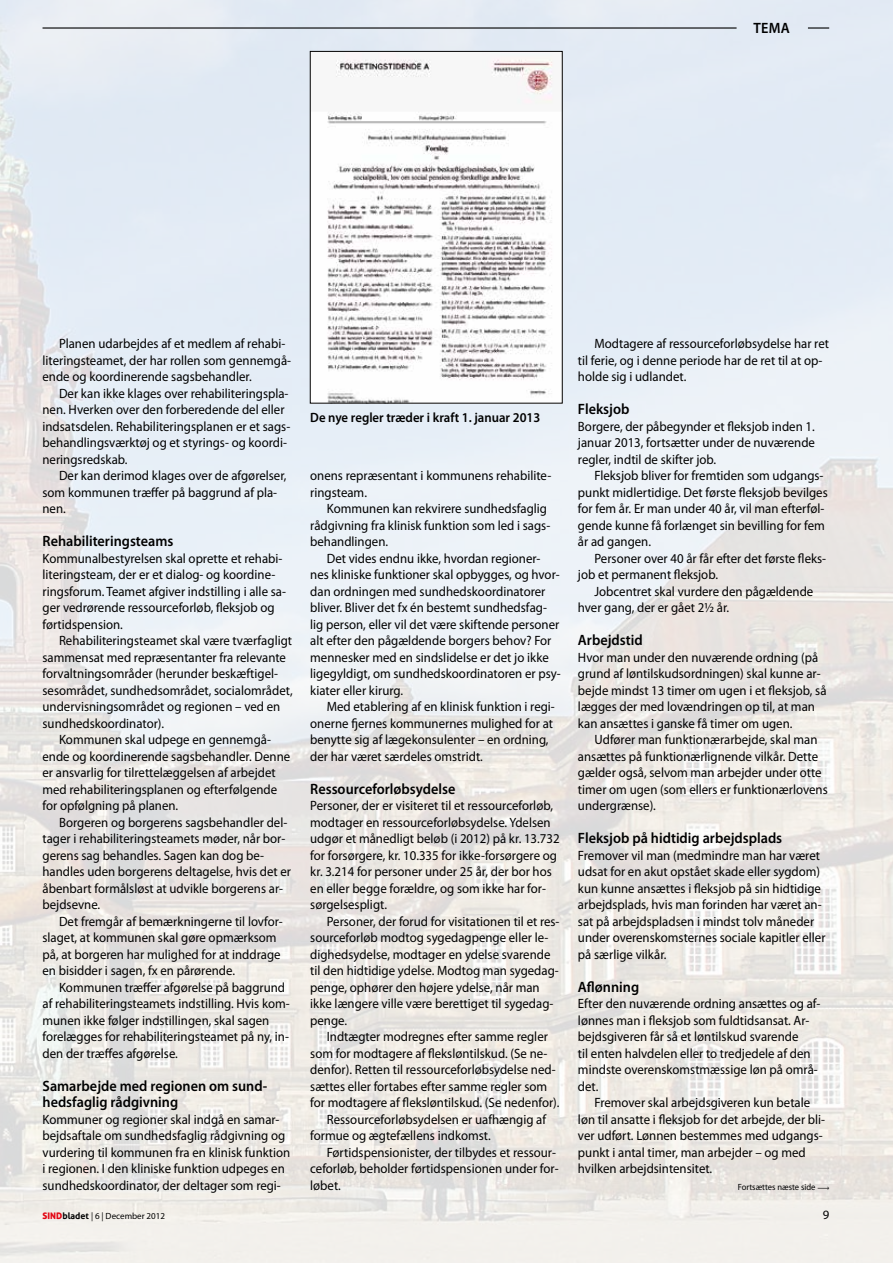
<style>
.page{position:relative;width:893px;height:1263px;background:#fff}
.page>*{position:absolute;margin:0;border:0;box-sizing:border-box;transform-origin:0 0}
.t1{font:600 15px/16.5px "Myriad Pro";color:#000;scale:.95 1}
.t2{font:13.5px/16.5px "Myriad Pro";color:#000;scale:.95 1}
.t3{font:600 13.5px "Myriad Pro";color:#000;scale:.95 1}
.t4{font:12.75px "Myriad Pro";color:#000}
.t5{font:9px "Myriad Pro";color:#000}
.t6{font:9px "Myriad Pro";color:#000;scale:.95 1}
.s1{font-family:"Aller Display";color:#e30613}
.s2{font-family:"Aller";font-weight:700}
</style>
<div class="page">
<img style="left:0;top:0;width:893px;height:1263px">
<hr style="left:43px;top:27px;width:694px;height:2px;background:#000">
<hr style="left:808px;top:27px;width:21px;height:2px;background:#000">
<img style="left:312px;top:53px;width:249px;height:348px">
<div style="left:310px;top:51px;width:253px;height:352px;border:1px solid #000"></div>
<p class="t1" style="left:753px;top:19px;width:40px">TEMA</p>
<p class="t2" style="left:43px;top:335px;width:263px;text-indent:16px">Planen udarbejdes af et medlem af rehabi&shy;literingsteamet, der har rollen som gennemgå&shy;ende og koordinerende sagsbehandler.</p>
<p class="t2" style="left:43px;top:385px;width:262px;text-indent:17px">Der kan ikke klages over rehabiliteringspla&shy;nen. Hverken over den forberedende del eller indsatsdelen. Rehabiliteringsplanen er et sags&shy;behandlingsværktøj og et styrings- og koordi&shy;neringsredskab.</p>
<p class="t2" style="left:43px;top:467px;width:258px;text-indent:17px">Der kan derimod klages over de afgørelser, som kommunen træffer på baggrund af pla&shy;nen.</p>
<p class="t1" style="left:43px;top:532px;width:139px">Rehabiliteringsteams</p>
<p class="t2" style="left:43px;top:550px;width:258px">Kommunalbestyrelsen skal oprette et rehabi&shy;literingsteam, der er et dialog- og koordine&shy;ringsforum. Teamet afgiver indstilling i alle sa&shy;ger vedrørende ressourceforløb, fleksjob og førtidspension.</p>
<p class="t2" style="left:59px;top:632px;width:247px">Rehabiliteringsteamet skal være tværfagligt</p>
<p class="t2" style="left:43px;top:649px;width:258px">sammensat med repræsentanter fra relevante</p>
<p class="t2" style="left:43px;top:665px;width:249px">forvaltningsområder (herunder beskæftigel-</p>
<p class="t2" style="left:43px;top:682px;width:265px">sesområdet, sundhedsområdet, socialområdet,</p>
<p class="t2" style="left:43px;top:698px;width:252px">undervisningsområdet og regionen – ved en</p>
<p class="t2" style="left:43px;top:715px;width:130px">sundhedskoordinator).</p>
<p class="t2" style="left:59px;top:731px;width:225px">Kommunen skal udpege en gennemgå-</p>
<p class="t2" style="left:43px;top:748px;width:262px">ende og koordinerende sagsbehandler. Denne</p>
<p class="t2" style="left:43px;top:764px;width:247px">er ansvarlig for tilrettelæggelsen af arbejdet</p>
<p class="t2" style="left:43px;top:781px;width:249px">med rehabiliteringsplanen og efterfølgende</p>
<p class="t2" style="left:43px;top:797px;width:144px">for opfølgning på planen.</p>
<p class="t2" style="left:59px;top:814px;width:242px">Borgeren og borgerens sagsbehandler del-</p>
<p class="t2" style="left:43px;top:830px;width:257px">tager i rehabiliteringsteamets møder, når bor-</p>
<p class="t2" style="left:43px;top:847px;width:235px">gerens sag behandles. Sagen kan dog be-</p>
<p class="t2" style="left:43px;top:863px;width:263px">handles uden borgerens deltagelse, hvis det er</p>
<p class="t2" style="left:43px;top:880px;width:255px">åbenbart formålsløst at udvikle borgerens ar-</p>
<p class="t2" style="left:43px;top:896px;width:62px">bejdsevne.</p>
<p class="t2" style="left:59px;top:913px;width:237px">Det fremgår af bemærkningerne til lovfor-</p>
<p class="t2" style="left:43px;top:929px;width:248px">slaget, at kommunen skal gøre opmærksom</p>
<p class="t2" style="left:43px;top:946px;width:252px">på, at borgeren har mulighed for at inddrage</p>
<p class="t2" style="left:43px;top:962px;width:204px">en bisidder i sagen, fx en pårørende.</p>
<p class="t2" style="left:59px;top:979px;width:239px">Kommunen træffer afgørelse på baggrund</p>
<p class="t2" style="left:43px;top:995px;width:262px">af rehabiliteringsteamets indstilling. Hvis kom-</p>
<p class="t2" style="left:43px;top:1012px;width:240px">munen ikke følger indstillingen, skal sagen</p>
<p class="t2" style="left:43px;top:1028px;width:261px">forelægges for rehabiliteringsteamet på ny, in-</p>
<p class="t2" style="left:43px;top:1045px;width:144px">den der træffes afgørelse.</p>
<p class="t1" style="left:43px;top:1077px;width:238px">Samarbejde med regionen om sund&shy;hedsfaglig rådgivning</p>
<p class="t2" style="left:43px;top:1111px;width:262px">Kommuner og regioner skal indgå en samar&shy;bejdsaftale om sundhedsfaglig rådgivning og vurdering til kommunen fra en klinisk funktion i regionen. I den kliniske funktion udpeges en sundhedskoordinator, der deltager som regi-</p>
<p class="t3" style="left:310px;top:409px;width:244px">De nye regler træder i kraft 1. januar 2013</p>
<p class="t2" style="left:310px;top:467px;width:255px">onens repræsentant i kommunens rehabilite&shy;ringsteam.</p>
<p class="t2" style="left:310px;top:500px;width:254px;text-indent:17px">Kommunen kan rekvirere sundhedsfaglig rådgivning fra klinisk funktion som led i sags&shy;behandlingen.</p>
<p class="t2" style="left:310px;top:550px;width:265px;text-indent:17px">Det vides endnu ikke, hvordan regioner&shy;nes kliniske funktioner skal opbygges, og hvor&shy;dan ordningen med sundhedskoordinatorer bliver. Bliver det fx én bestemt sundhedsfag&shy;lig person, eller vil det være skiftende personer alt efter den pågældende borgers behov? For mennesker med en sindslidelse er det jo ikke ligegyldigt, om sundhedskoordinatoren er psy&shy;kiater eller kirurg.</p>
<p class="t2" style="left:310px;top:698px;width:259px;text-indent:17px">Med etablering af en klinisk funktion i regi&shy;onerne fjernes kommunernes mulighed for at benytte sig af lægekonsulenter – en ordning, der har været særdeles omstridt.</p>
<p class="t1" style="left:310px;top:780px;width:154px">Ressourceforløbsydelse</p>
<p class="t2" style="left:310px;top:797px;width:264px">Personer, der er visiteret til et ressourceforløb, modtager en ressourceforløbsydelse. Ydelsen udgør et månedligt beløb (i 2012) på kr. 13.732 for forsørgere, kr. 10.335 for ikke-forsørgere og kr. 3.214 for personer under 25 år, der bor hos en eller begge forældre, og som ikke har for&shy;sørgelsespligt.</p>
<p class="t2" style="left:310px;top:913px;width:264px;text-indent:17px">Personer, der forud for visitationen til et res&shy;sourceforløb modtog sygedagpenge eller le&shy;dighedsydelse, modtager en ydelse svarende til den hidtidige ydelse. Modtog man sygedag&shy;penge, ophører den højere ydelse, når man ikke længere ville være berettiget til sygedag&shy;penge.</p>
<p class="t2" style="left:327px;top:1028px;width:234px">Indtægter modregnes efter samme regler</p>
<p class="t2" style="left:310px;top:1045px;width:251px">som for modtagere af fleksløntilskud. (Se ne-</p>
<p class="t2" style="left:310px;top:1061px;width:260px">denfor). Retten til ressourceforløbsydelse ned-</p>
<p class="t2" style="left:310px;top:1078px;width:251px">sættes eller fortabes efter samme regler som</p>
<p class="t2" style="left:310px;top:1094px;width:264px">for modtagere af fleksløntilskud. (Se nedenfor).</p>
<p class="t2" style="left:327px;top:1111px;width:232px">Ressourceforløbsydelsen er uafhængig af</p>
<p class="t2" style="left:310px;top:1127px;width:191px">formue og ægtefællens indkomst.</p>
<p class="t2" style="left:327px;top:1144px;width:243px">Førtidspensionister, der tilbydes et ressour-</p>
<p class="t2" style="left:310px;top:1160px;width:263px">ceforløb, beholder førtidspensionen under for-</p>
<p class="t2" style="left:310px;top:1177px;width:34px">løbet.</p>
<p class="t2" style="left:578px;top:335px;width:266px;text-indent:17px">Modtagere af ressourceforløbsydelse har ret til ferie, og i denne periode har de ret til at op&shy;holde sig i udlandet.</p>
<p class="t1" style="left:578px;top:400px;width:56px">Fleksjob</p>
<p class="t2" style="left:578px;top:418px;width:251px;text-align:justify">Borgere, der påbegynder et fleksjob inden 1. januar 2013, fortsætter under de nuværende regler, indtil de skifter job.</p>
<p class="t2" style="left:578px;top:467px;width:264px;text-indent:17px">Fleksjob bliver for fremtiden som udgangs&shy;punkt midlertidige. Det første fleksjob bevilges for fem år. Er man under 40 år, vil man efterføl&shy;gende kunne få forlænget sin bevilling for fem år ad gangen.</p>
<p class="t2" style="left:578px;top:550px;width:263px;text-indent:17px">Personer over 40 år får efter det første fleks&shy;job et permanent fleksjob.</p>
<p class="t2" style="left:578px;top:583px;width:249px;text-indent:17px">Jobcentret skal vurdere den pågældende hver gang, der er gået 2½ år.</p>
<p class="t1" style="left:578px;top:631px;width:70px">Arbejdstid</p>
<p class="t2" style="left:578px;top:649px;width:263px">Hvor man under den nuværende ordning (på grund af løntilskudsordningen) skal kunne ar&shy;bejde mindst 13 timer om ugen i et fleksjob, så lægges der med lovændringen op til, at man kan ansættes i ganske få timer om ugen.</p>
<p class="t2" style="left:578px;top:731px;width:264px;text-indent:17px">Udfører man funktionærarbejde, skal man ansættes på funktionærlignende vilkår. Dette gælder også, selvom man arbejder under otte timer om ugen (som ellers er funktionærlovens undergrænse).</p>
<p class="t1" style="left:578px;top:829px;width:216px">Fleksjob på hidtidig arbejdsplads</p>
<p class="t2" style="left:578px;top:847px;width:262px">Fremover vil man (medmindre man har været udsat for en akut opstået skade eller sygdom) kun kunne ansættes i fleksjob på sin hidtidige arbejdsplads, hvis man forinden har været an&shy;sat på arbejdspladsen i mindst tolv måneder under overenskomsternes sociale kapitler eller på særlige vilkår.</p>
<p class="t1" style="left:578px;top:978px;width:66px">Aflønning</p>
<p class="t2" style="left:578px;top:995px;width:257px">Efter den nuværende ordning ansættes og af&shy;lønnes man i fleksjob som fuldtidsansat. Ar&shy;bejdsgiveren får så et løntilskud svarende<br>til enten halvdelen eller to tredjedele af den mindste overenskomstmæssige løn på områ&shy;det.</p>
<p class="t2" style="left:578px;top:1094px;width:262px;text-indent:17px">Fremover skal arbejdsgiveren kun betale løn til ansatte i fleksjob for det arbejde, der bli&shy;ver udført. Lønnen bestemmes med udgangs&shy;punkt i antal timer, man arbejder – og med hvilken arbejdsintensitet.</p>
<p class="t6" style="left:738px;top:1181px;width:99px">Fortsættes næste side ⟶</p>
<p class="t5" style="left:43px;top:1210px;width:124px"><span class="s1">SIND</span><span class="s2">bladet</span> | 6 | December 2012</p>
<p class="t4" style="left:823px;top:1207px;width:8px">9</p>
</div>
